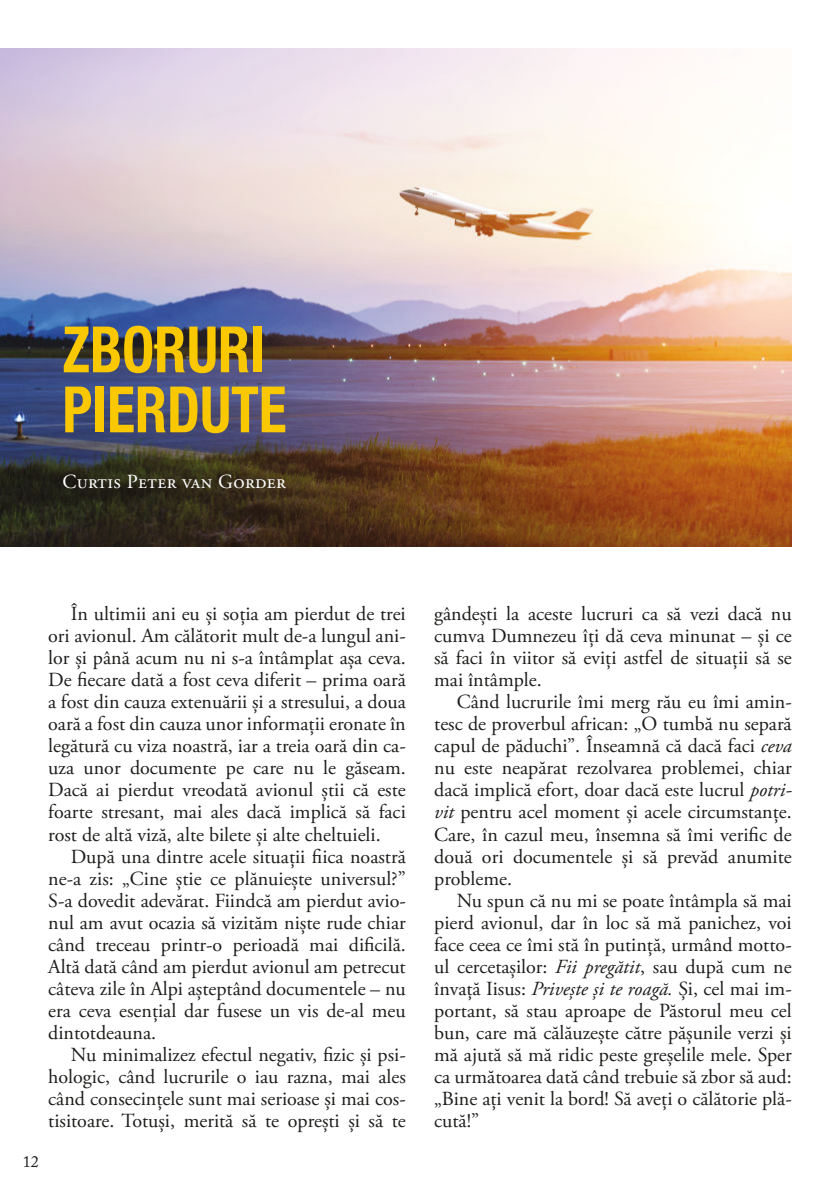
<style>
.page{position:relative;width:840px;height:1191px;background:#fff}
.page>*{position:absolute;margin:0;border:0;box-sizing:border-box;transform-origin:0 0}
.t1{font:700 condensed 64px/60px "Helvetica Neue LT Pro";color:#f9c800;scale:.9 1}
.t2{font:20px/22px "Adobe Garamond Pro";color:#1d1d1b;text-align:justify}
.t3{font:20px "Adobe Garamond Pro";color:#fff}
.t4{font:16px "Adobe Caslon Pro";color:#1d1d1b}
.s1{font-style:italic}
</style>
<div class="page">
<hr style="left:839px;top:0;width:1px;height:1191px;background:#b0ccd4">
<img style="left:0;top:48px;width:791px;height:498px">
<h1 class="t1" style="left:62px;top:328px;width:250px">ZBORURI<br>PIERDUTE</h1>
<p class="t3" style="left:62px;top:474px;width:225px">CURTIS PETER VAN GORDER</p>
<p class="t2" style="left:48px;top:605px;width:359px;text-indent:23px">În ultimii ani eu și soţia am pierdut de trei ori avionul. Am călătorit mult de-a lungul ani&shy;lor și până acum nu ni s-a întâmplat așa ceva.<br>De fiecare dată a fost ceva diferit – prima oară a fost din cauza extenuării și a stresului, a doua oară a fost din cauza unor informaţii eronate în legătură cu viza noastră, iar a treia oară din ca&shy;uza unor documente pe care nu le găseam.<br>Dacă ai pierdut vreodată avionul știi că este foarte stresant, mai ales dacă implică să faci rost de altă viză, alte bilete și alte cheltuieli.</p>
<p class="t2" style="left:48px;top:847px;width:359px;text-indent:23px">După una dintre acele situaţii fiica noastră ne-a zis: „Cine știe ce plănuiește universul?” S-a dovedit adevărat. Fiindcă am pierdut avio&shy;nul am avut ocazia să vizităm niște rude chiar când treceau printr-o perioadă mai dificilă.<br>Altă dată când am pierdut avionul am petrecut câteva zile în Alpi așteptând documentele – nu era ceva esenţial dar fusese un vis de-al meu dintotdeauna.</p>
<p class="t2" style="left:48px;top:1045px;width:359px;text-indent:23px">Nu minimalizez efectul negativ, fizic și psi&shy;hologic, când lucrurile o iau razna, mai ales când consecinţele sunt mai serioase și mai cos&shy;tisitoare. Totuși, merită să te oprești și să te</p>
<p class="t4" style="left:23px;top:1154px;width:17px">12</p>
<p class="t2" style="left:434px;top:605px;width:359px">gândești la aceste lucruri ca să vezi dacă nu cumva Dumnezeu îţi dă ceva minunat – și ce să faci în viitor să eviţi astfel de situaţii să se mai întâmple.</p>
<p class="t2" style="left:434px;top:693px;width:359px;text-indent:23px">Când lucrurile îmi merg rău eu îmi amin&shy;tesc de proverbul african: „O tumbă nu separă capul de păduchi”. Înseamnă că dacă faci <span class="s1">ceva </span>nu este neapărat rezolvarea problemei, chiar dacă implică efort, doar dacă este lucrul <span class="s1">potri&shy;vit</span> pentru acel moment și acele circumstanţe.<br>Care, în cazul meu, însemna să îmi verific de două ori documentele și să prevăd anumite probleme.</p>
<p class="t2" style="left:434px;top:891px;width:359px;text-indent:23px">Nu spun că nu mi se poate întâmpla să mai pierd avionul, dar în loc să mă panichez, voi face ceea ce îmi stă în putinţă, urmând motto&shy;ul cercetașilor: <span class="s1">Fii pregătit</span>, sau după cum ne învaţă Iisus: <span class="s1">Privește și te roagă.</span> Și, cel mai im&shy;portant, să stau aproape de Păstorul meu cel bun, care mă călăuzește către pășunile verzi și mă ajută să mă ridic peste greșelile mele. Sper ca următoarea dată când trebuie să zbor să aud: „Bine aţi venit la bord! Să aveţi o călătorie plă&shy;cută!”</p>
</div>
